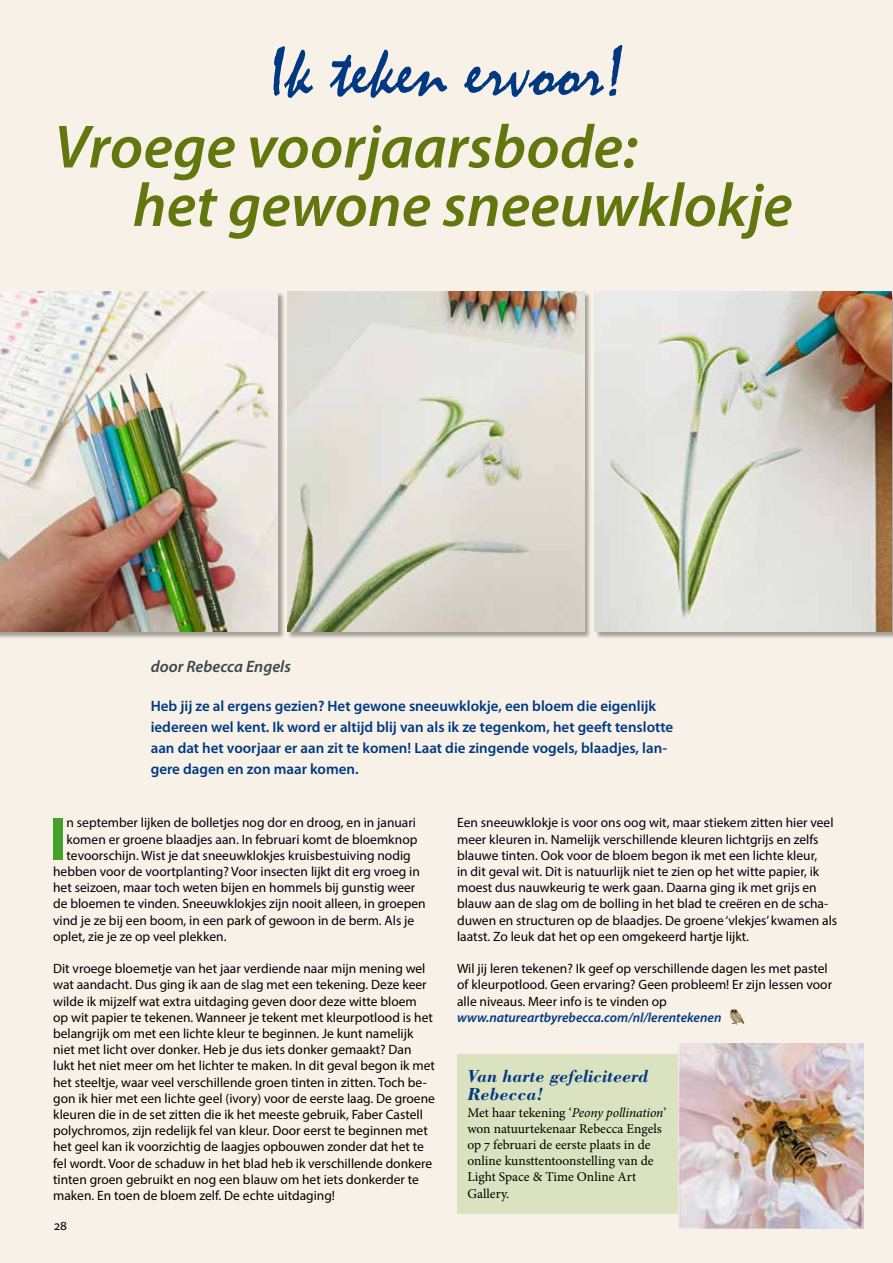
<style>
.page{position:relative;width:893px;height:1263px;background:#f8f1e7}
.page>*{position:absolute;margin:0;border:0;box-sizing:border-box;transform-origin:0 0}
.t1{font:72px "Mistral";color:#003882}
.t2{font:italic 600 61.5px/58.5px "Myriad Pro";color:#62770e}
.t3{font:700 61.5px "Myriad Pro";color:#44a12b}
.t4{font:italic 700 18px/18px "Bodoni Std";color:#003882}
.t5{font:italic 600 16.5px "Myriad Pro";color:#3d464c}
.t6{font:600 15px/21px "Myriad Pro";color:#003882}
.t7{font:13.5px/16.2px "Myriad Pro";color:#000}
.t8{font:13.5px/16.2px "Minion Pro";color:#000}
.t9{font:italic 600 13.5px "Myriad Pro";color:#003882}
.s1{font-style:italic}
</style>
<div class="page">
<div style="left:457px;top:1054px;width:396px;height:160px;background:#dae2c0"></div>
<svg style="left:730px;top:1009px;width:14px;height:16px"></svg>
<div style="left:287px;top:292px;width:304px;height:347px;background:#000;opacity:.34"></div>
<img style="left:287px;top:291px;width:297px;height:340px">
<div style="left:0;top:292px;width:285px;height:347px;background:#000;opacity:.34"></div>
<img style="left:0;top:291px;width:278px;height:340px">
<div style="left:595px;top:292px;width:298px;height:347px;background:#000;opacity:.34"></div>
<img style="left:595px;top:291px;width:297px;height:340px">
<img style="left:678px;top:1044px;width:185px;height:185px">
<h1 class="t1" style="left:270px;top:32px;width:357px">Ik teken ervoor!</h1>
<h2 class="t2" style="left:133px;top:119px;width:661px;text-indent:-79px">Vroege voorjaarsbode:<br>het gewone sneeuwklokje</h2>
<p class="t5" style="left:151px;top:657px;width:142px">door Rebecca Engels</p>
<p class="t6" style="left:151px;top:695px;width:524px">Heb jij ze al ergens gezien? Het gewone sneeuwklokje, een bloem die eigenlijk iedereen wel kent. Ik word er altijd blij van als ik ze tegenkom, het geeft tenslotte aan dat het voorjaar er aan zit te komen! Laat die zingende vogels, blaadjes, lan&shy;gere dagen en zon maar komen.</p>
<h2 class="t3" style="left:49px;top:804px;width:19px">I</h2>
<p class="t7" style="left:67px;top:814px;width:351px">n september lijken de bolletjes nog dor en droog, en in januari</p>
<p class="t7" style="left:67px;top:831px;width:352px">komen er groene blaadjes aan. In februari komt de bloemknop</p>
<p class="t7" style="left:67px;top:847px;width:346px">tevoorschijn. Wist je dat sneeuwklokjes kruisbestuiving nodig</p>
<p class="t7" style="left:53px;top:863px;width:368px">hebben voor de voortplanting? Voor insecten lijkt dit erg vroeg in</p>
<p class="t7" style="left:53px;top:879px;width:364px">het seizoen, maar toch weten bijen en hommels bij gunstig weer</p>
<p class="t7" style="left:53px;top:895px;width:374px">de bloemen te vinden. Sneeuwklokjes zijn nooit alleen, in groepen</p>
<p class="t7" style="left:53px;top:912px;width:363px">vind je ze bij een boom, in een park of gewoon in de berm. Als je</p>
<p class="t7" style="left:53px;top:928px;width:175px">oplet, zie je ze op veel plekken.</p>
<p class="t7" style="left:53px;top:960px;width:383px">Dit vroege bloemetje van het jaar verdiende naar mijn mening wel wat aandacht. Dus ging ik aan de slag met een tekening. Deze keer wilde ik mijzelf wat extra uitdaging geven door deze witte bloem op wit papier te tekenen. Wanneer je tekent met kleurpotlood is het belangrijk om met een lichte kleur te beginnen. Je kunt namelijk niet met licht over donker. Heb je dus iets donker gemaakt? Dan lukt het niet meer om het lichter te maken. In dit geval begon ik met het steeltje, waar veel verschillende groen tinten in zitten. Toch be&shy;gon ik hier met een lichte geel (ivory) voor de eerste laag. De groene kleuren die in de set zitten die ik het meeste gebruik, Faber Castell polychromos, zijn redelijk fel van kleur. Door eerst te beginnen met het geel kan ik voorzichtig de laagjes opbouwen zonder dat het te fel wordt. Voor de schaduw in het blad heb ik verschillende donkere tinten groen gebruikt en nog een blauw om het iets donkerder te maken. En toen de bloem zelf. De echte uitdaging!</p>
<p class="t7" style="left:54px;top:1217px;width:14px">28</p>
<p class="t7" style="left:457px;top:814px;width:382px">Een sneeuwklokje is voor ons oog wit, maar stiekem zitten hier veel meer kleuren in. Namelijk verschillende kleuren lichtgrijs en zelfs blauwe tinten. Ook voor de bloem begon ik met een lichte kleur,<br>in dit geval wit. Dit is natuurlijk niet te zien op het witte papier, ik moest dus nauwkeurig te werk gaan. Daarna ging ik met grijs en blauw aan de slag om de bolling in het blad te creëren en de scha&shy;duwen en structuren op de blaadjes. De groene ‘vlekjes’ kwamen als laatst. Zo leuk dat het op een omgekeerd hartje lijkt.</p>
<p class="t7" style="left:457px;top:960px;width:376px">Wil jij leren tekenen? Ik geef op verschillende dagen les met pastel of kleurpotlood. Geen ervaring? Geen probleem! Er zijn lessen voor alle niveaus. Meer info is te vinden op</p>
<p class="t9" style="left:457px;top:1010px;width:266px">www.natureartbyrebecca.com/nl/lerentekenen</p>
<h3 class="t4" style="left:467px;top:1067px;width:182px">Van harte gefeliciteerd<br>Rebecca!</h3>
<p class="t8" style="left:467px;top:1104px;width:201px">Met haar tekening ‘<span class="s1">Peony pollination</span>’ won natuurtekenaar Rebecca Engels op 7 februari de eerste plaats in de online kunsttentoonstelling van de<br>Light Space &amp; Time Online Art<br>Gallery.</p>
</div>
